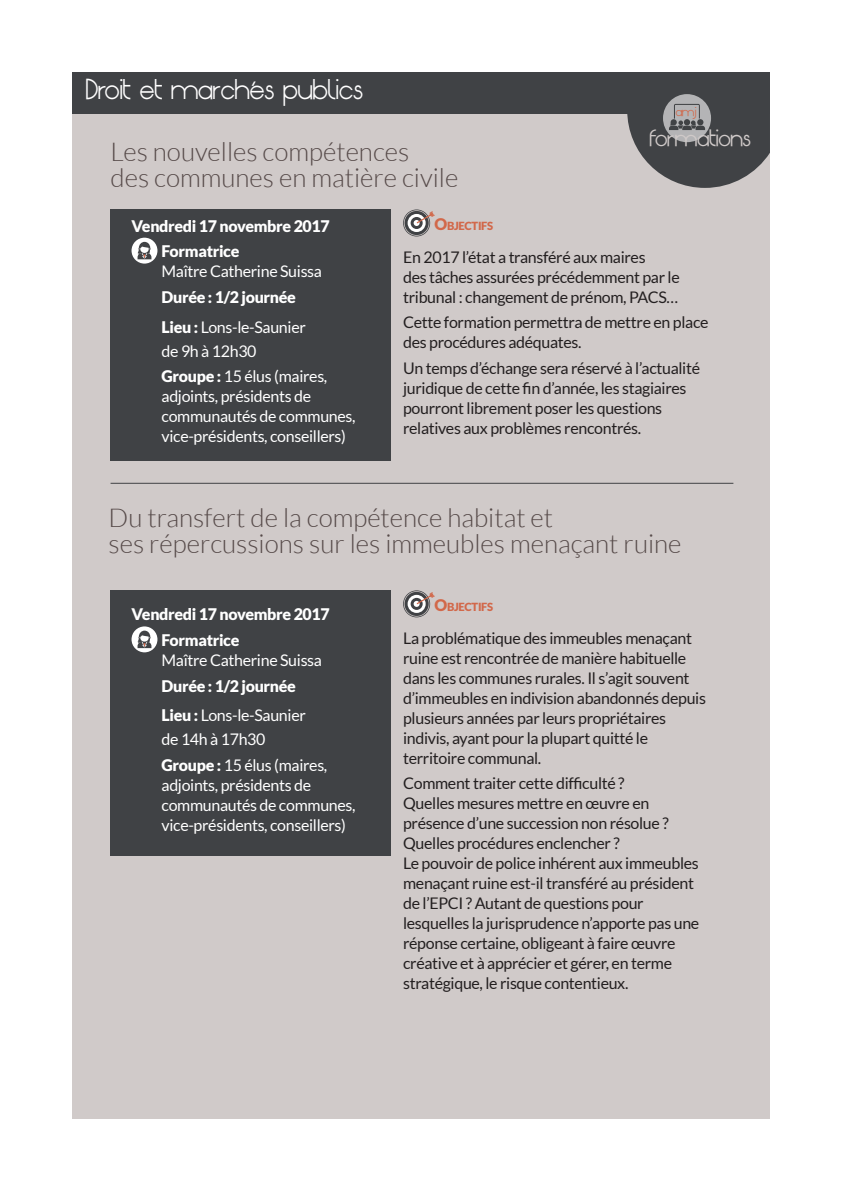
<style>
.page{position:relative;width:842px;height:1191px;background:#fff}
.page>*{position:absolute;margin:0;border:0;box-sizing:border-box;transform-origin:0 0}
.t1{font:300 26px/26px "Lato";color:#564a49}
.t2{font:700 20px "Origin";color:#fff}
.t3{font:800 16.4px "Origin";color:#d0cac9}
.t4{font:16px/20px "Lato";letter-spacing:-.02em;color:#231f20}
.t5{font:16px/20px "Lato";letter-spacing:-.02em;color:#fff}
.t6{font:900 16px/25.6px "Lato";letter-spacing:-.02em;color:#fff}
.t7{font:900 11.2px "Lato";letter-spacing:-.03em;color:#d2684a}
.t8{font:800 9px "Origin";color:#d2684a}
.s1{font-weight:400}
.s2{font-weight:900}
.s3{font-size:16px}
</style>
<div class="page">
<div style="left:72px;top:72px;width:698px;height:1047px;background:#d0cac9"></div>
<div style="left:111px;top:209px;width:280px;height:252px;background:#404245"></div>
<div style="left:111px;top:590px;width:280px;height:266px;background:#404245"></div>
<div style="left:132px;top:238px;width:25px;height:25px;background:#fff;border-radius:50%"></div>
<svg style="left:138px;top:242px;width:13px;height:17px"></svg>
<div style="left:132px;top:626px;width:25px;height:26px;background:#fff;border-radius:50%"></div>
<svg style="left:138px;top:630px;width:13px;height:18px"></svg>
<svg style="left:403px;top:209px;width:32px;height:27px"></svg>
<svg style="left:403px;top:590px;width:32px;height:27px"></svg>
<div style="left:72px;top:72px;width:698px;height:41px;background:#404245"></div>
<hr style="left:111px;top:483px;width:622px;height:1px;background:#404245">
<svg style="left:627px;top:94px;width:143px;height:94px"></svg>
<p class="t2" style="left:85px;top:74px;width:279px">Droit et marchés publics</p>
<h1 class="t1" style="left:111px;top:139px;width:349px">Les nouvelles compétences<br>des communes en matière civile</h1>
<p class="t8" style="left:675px;top:104px;width:22px">AMJ</p>
<p class="t3" style="left:649px;top:125px;width:103px">FORMATIONS</p>
<p class="t6" style="left:162px;top:212px;width:170px;text-indent:-30px">Vendredi 17 novembre 2017<br>Formatrice</p>
<p class="t5" style="left:162px;top:261px;width:162px">Maître Catherine Suissa</p>
<p class="t6" style="left:162px;top:282px;width:146px;line-height:29.6px">Durée : 1/2 journée<br>Lieu : <span class="s1">Lons-le-Saunier</span></p>
<p class="t5" style="left:162px;top:338px;width:167px;line-height:25.6px">de 9h à 12h30<br><span class="s2">Groupe :</span> 15 élus (maires,</p>
<p class="t5" style="left:162px;top:386px;width:196px">adjoints, présidents de communautés de communes, vice-présidents, conseillers)</p>
<p class="t7" style="left:435px;top:219px;width:60px"><span class="s3">O</span>BJECTIFS</p>
<p class="t4" style="left:403px;top:247px;width:278px">En 2017 l’état a transféré aux maires<br>des tâches assurées précédemment par le tribunal : changement de prénom, PACS…</p>
<p class="t4" style="left:403px;top:312px;width:307px">Cette formation permettra de mettre en place des procédures adéquates.</p>
<p class="t4" style="left:403px;top:358px;width:298px">Un temps d’échange sera réservé à l’actualité juridique de cette fin d’année, les stagiaires pourront librement poser les questions relatives aux problèmes rencontrés.</p>
<h1 class="t1" style="left:109px;top:504px;width:574px">Du transfert de la compétence habitat et<br>ses répercussions sur les immeubles menaçant ruine</h1>
<p class="t6" style="left:162px;top:601px;width:170px;text-indent:-30px">Vendredi 17 novembre 2017<br>Formatrice</p>
<p class="t5" style="left:162px;top:650px;width:162px">Maître Catherine Suissa</p>
<p class="t6" style="left:162px;top:670px;width:146px;line-height:29.6px">Durée : 1/2 journée<br>Lieu : <span class="s1">Lons-le-Saunier</span></p>
<p class="t5" style="left:162px;top:726px;width:167px;line-height:25.6px">de 14h à 17h30<br><span class="s2">Groupe :</span> 15 élus (maires,</p>
<p class="t5" style="left:162px;top:775px;width:196px">adjoints, présidents de communautés de communes, vice-présidents, conseillers)</p>
<p class="t7" style="left:435px;top:600px;width:60px"><span class="s3">O</span>BJECTIFS</p>
<p class="t4" style="left:403px;top:627px;width:304px">La problématique des immeubles menaçant ruine est rencontrée de manière habituelle dans les communes rurales. Il s’agit souvent d’immeubles en indivision abandonnés depuis plusieurs années par leurs propriétaires indivis, ayant pour la plupart quitté le territoire communal.</p>
<p class="t4" style="left:403px;top:773px;width:298px">Comment traiter cette difficulté ?<br>Quelles mesures mettre en œuvre en présence d’une succession non résolue ?<br>Quelles procédures enclencher ?<br>Le pouvoir de police inhérent aux immeubles menaçant ruine est-il transféré au président de l’EPCI ? Autant de questions pour lesquelles la jurisprudence n’apporte pas une réponse certaine, obligeant à faire œuvre créative et à apprécier et gérer, en terme stratégique, le risque contentieux.</p>
</div>
